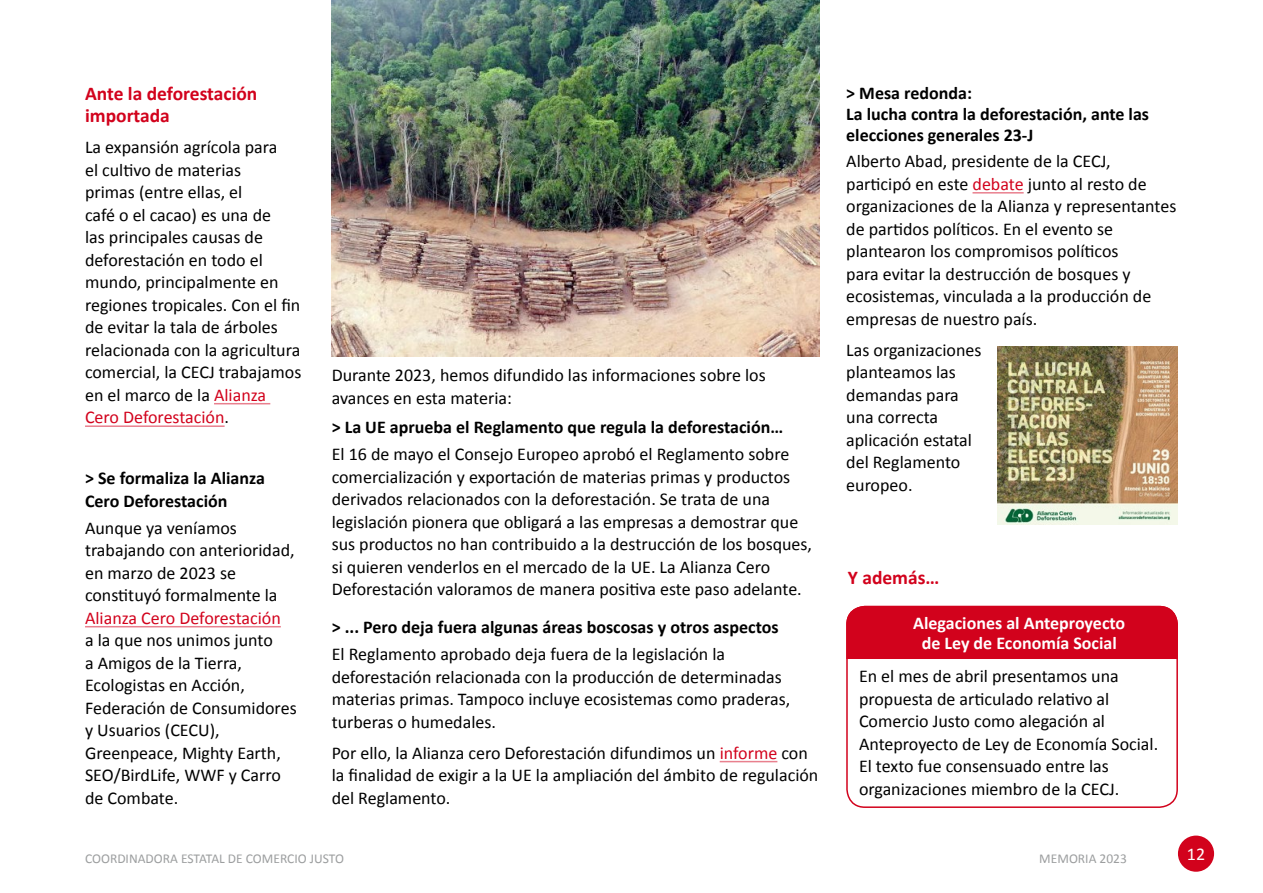
<style>
.page{position:relative;width:1263px;height:893px;background:#fff}
.page>*{position:absolute;margin:0;border:0;box-sizing:border-box;transform-origin:0 0}
.t1{font:700 19.5px/22.5px "Calibri";color:#d2021c}
.t2{font:18px/22.5px "Calibri";color:#000}
.t3{font:700 18px/21px "Calibri";color:#000}
.t4{font:700 18px/19.5px "Calibri";color:#fff;text-align:center}
.t5{font:18px "Calibri";color:#d2021c}
.t6{font:18px "Calibri";color:#fff}
.t7{font:13.5px "Calibri";color:#9c9e9f}
.s1{color:#d2021c}
</style>
<div class="page">
<hr style="left:214px;top:403px;width:56px;height:1px;background:#e9808e">
<hr style="left:85px;top:425px;width:140px;height:2px;background:#e9808e">
<hr style="left:972px;top:192px;width:52px;height:2px;background:#e9808e">
<hr style="left:720px;top:761px;width:57px;height:1px;background:#e9808e">
<img style="left:332px;top:0;width:488px;height:356px">
<img style="left:998px;top:346px;width:180px;height:178px">
<hr style="left:85px;top:626px;width:196px;height:1px;background:#e9808e">
<div style="left:846px;top:606px;width:332px;height:202px;border:2px solid #d2021c;border-radius:18px"></div>
<div style="left:846px;top:605px;width:332px;height:55px;background:#d2021c"></div>
<div style="left:1178px;top:836px;width:36px;height:36px;background:#d2021c;border-radius:50%"></div>
<p class="t1" style="left:85px;top:81px;width:174px">Ante la deforestación importada</p>
<p class="t2" style="left:85px;top:135px;width:218px">La expansión agrícola para<br>el cultivo de materias<br>primas (entre ellas, el<br>café o el cacao) es una de<br>las principales causas de deforestación en todo el mundo, principalmente en regiones tropicales. Con el fin de evitar la tala de árboles relacionada con la agricultura comercial, la CECJ trabajamos en el marco de la <span class="s1">Alianza<br>Cero Deforestación</span>.</p>
<p class="t3" style="left:85px;top:466px;width:181px;line-height:22.5px">&gt; Se formaliza la Alianza<br>Cero Deforestación</p>
<p class="t2" style="left:85px;top:516px;width:211px">Aunque ya veníamos trabajando con anterioridad, en marzo de 2023 se constituyó formalmente la</p>
<p class="t5" style="left:85px;top:607px;width:197px">Alianza Cero Deforestación</p>
<p class="t2" style="left:85px;top:628px;width:213px">a la que nos unimos junto<br>a Amigos de la Tierra,<br>Ecologistas en Acción,<br>Federación de Consumidores y Usuarios (CECU ),<br>Greenpeace, Mighty Earth,<br>SEO/BirdLife, WWF y Carro de Combate.</p>
<p class="t2" style="left:332px;top:363px;width:435px">Durante 2023, hemos difundido las informaciones sobre los avances en esta materia:</p>
<p class="t3" style="left:332px;top:416px;width:453px">&gt; La UE aprueba el Reglamento que regula la deforestación…</p>
<p class="t2" style="left:332px;top:442px;width:482px">El 16 de mayo el Consejo Europeo aprobó el Reglamento sobre comercialización y exportación de materias primas y productos derivados relacionados con la deforestación. Se trata de una legislación pionera que obligará a las empresas a demostrar que sus productos no han contribuido a la destrucción de los bosques, si quieren venderlos en el mercado de la U E. La Alianza Cero Deforestación valoramos de manera positiva este paso adelante.</p>
<p class="t3" style="left:332px;top:616px;width:448px">&gt; ... Pero deja fuera algunas áreas boscosas y otros aspectos</p>
<p class="t2" style="left:332px;top:642px;width:460px">El Reglamento aprobado deja fuera de la legislación la deforestación relacionada con la producción de determinadas materias primas. Tampoco incluye ecosistemas como praderas, turberas o humedales.</p>
<p class="t2" style="left:332px;top:740px;width:488px">Por ello, la Alianza cero Deforestación difundimos un <span class="s1">informe</span> con la finalidad de exigir a la U E la ampliación del ámbito de regulación del Reglamento.</p>
<p class="t3" style="left:846px;top:81px;width:304px">&gt; Mesa redonda:<br>La lucha contra la deforestación, ante las elecciones generales 23-J</p>
<p class="t2" style="left:846px;top:149px;width:332px">Alberto Abad, presidente de la CECJ, participó en este <span class="s1">debate</span> junto al resto de organizaciones de la Alianza y representantes de partidos políticos. En el evento se plantearon los compromisos políticos<br>para evitar la destrucción de bosques y ecosistemas, vinculada a la producción de empresas de nuestro país.</p>
<p class="t2" style="left:846px;top:338px;width:137px">Las organizaciones planteamos las demandas para una correcta aplicación estatal del Reglamento europeo.</p>
<p class="t1" style="left:848px;top:566px;width:93px">Y además…</p>
<p class="t4" style="left:913px;top:613px;width:214px">Alegaciones al Anteproyecto de Ley de Economía Social</p>
<p class="t2" style="left:859px;top:664px;width:301px">En el mes de abril presentamos una propuesta de articulado relativo al Comercio Justo como alegación al Anteproyecto de Ley de Economía Social.<br>El texto fue consensuado entre las organizaciones miembro de la CECJ.</p>
<p class="t7" style="left:85px;top:850px;width:260px">COORDINADORA ESTATAL DE COMERCIO JUSTO</p>
<p class="t7" style="left:1039px;top:850px;width:89px">MEMORIA 2023</p>
<p class="t6" style="left:1187px;top:843px;width:20px">12</p>
</div>
